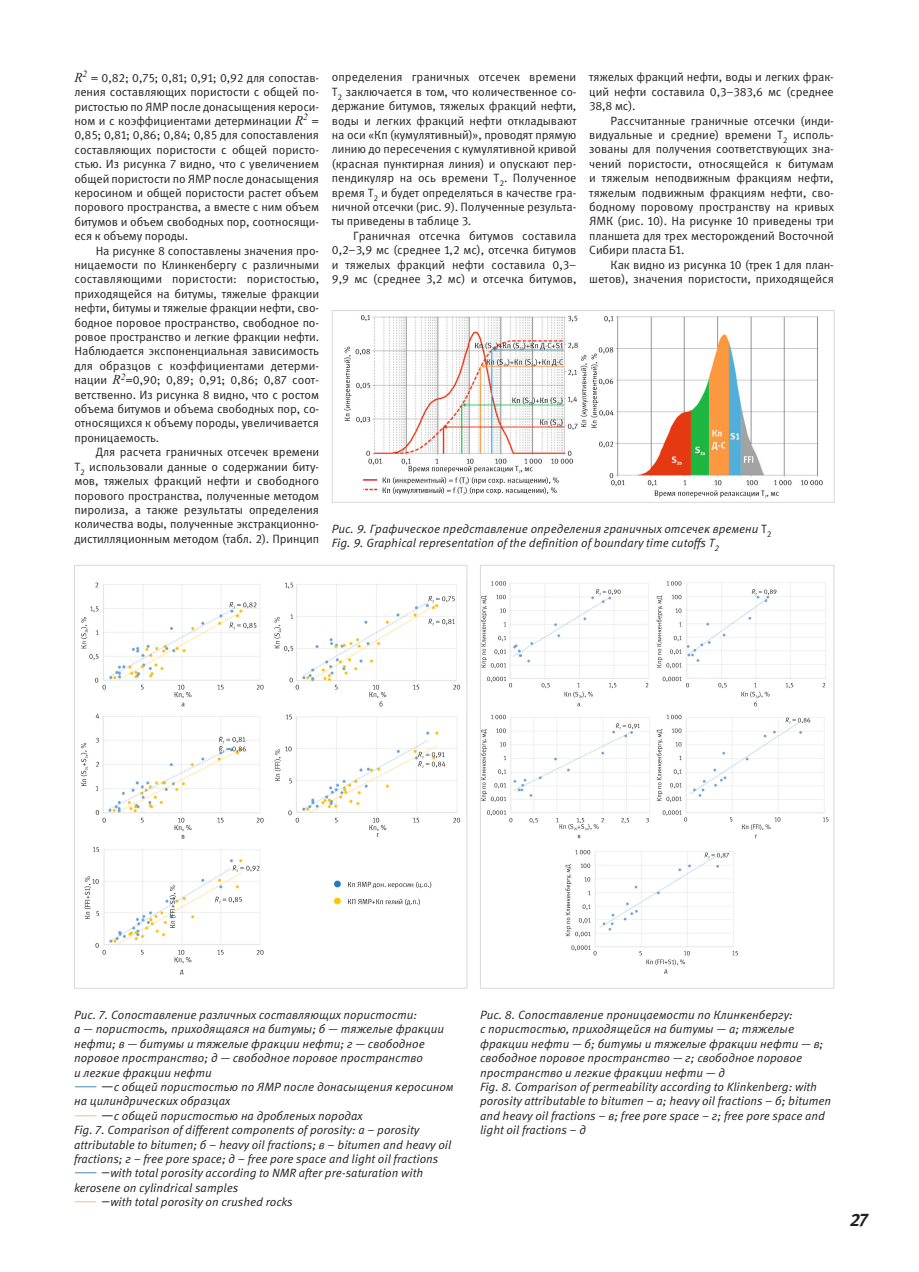
<style>
.page{position:relative;width:919px;height:1272px;background:#fff}
.page>*{position:absolute;margin:0;border:0;box-sizing:border-box;transform-origin:0 0}
.t1{font:italic 700 18px "Meta Pro";color:#231f20}
.t2{font:12px/14.4px "Meta Pro";letter-spacing:-.01em;color:#231f20;text-align:justify}
.t3{font:italic 12px/14.4px "Meta Pro";color:#231f20}
.s1{font-family:"Times New Roman";font-style:italic;font-size:13.5px}
.s2{font-style:normal}
.s3{font-size:15px;color:#3a7eaa}
.s4{font-size:15px}
.s5{font-size:15px;color:#f9b86f}
</style>
<div class="page">
<img style="left:80px;top:582px;width:381px;height:392px">
<img style="left:482px;top:581px;width:347px;height:392px">
<div style="left:480px;top:565px;width:354px;height:423px;border:1px solid #d8d9db"></div>
<img style="left:344px;top:315px;width:478px;height:182px">
<div style="left:332px;top:310px;width:502px;height:192px;border:1px solid #d8d9db"></div>
<p class="t2" style="left:74px;top:71px;width:246px"><span class="s1">R</span><sup>2</sup> = 0,82; 0,75; 0,81; 0,91; 0,92 для сопостав&shy;ления составляющих пористости с общей по&shy;ристостью по ЯМР после донасыщения кероси&shy;ном и с коэффициентами детерминации <span class="s1">R</span><sup>2</sup> = 0,85; 0,81; 0,86; 0,84; 0,85 для сопоставления составляющих пористости с общей пористо&shy;стью. Из рисунка 7 видно, что c увеличением общей пористости по ЯМР после донасыщения керосином и общей пористости растет объем порового пространства, а вместе с ним объем битумов и объем свободных пор, соотносящи&shy;еся к объему породы.</p>
<p class="t2" style="left:74px;top:243px;width:246px;text-indent:21px">На рисунке 8 сопоставлены значения про&shy;ницаемости по Клинкенбергу с различными составляющими пористости: пористостью, приходящейся на битумы, тяжелые фракции нефти, битумы и тяжелые фракции нефти, сво&shy;бодное поровое пространство, свободное по&shy;ровое пространство и легкие фракции нефти.<br>Наблюдается экспоненциальная зависимость для образцов с коэффициентами детерми&shy;нации <span class="s1">R</span><sup>2</sup>=0,90; 0,89; 0,91; 0,86; 0,87 соот&shy;ветственно. Из рисунка 8 видно, что с ростом объема битумов и объема свободных пор, со&shy;относящихся к объему породы, увеличивается проницаемость.</p>
<p class="t2" style="left:74px;top:445px;width:246px;text-indent:21px">Для расчета граничных отсечек времени T<sub>2</sub> использовали данные о содержании биту&shy;мов, тяжелых фракций нефти и свободного порового пространства, полученные методом пиролиза, а также результаты определения количества воды, полученные экстракционно&shy;дистилляционным методом (табл. 2). Принцип</p>
<p class="t2" style="left:332px;top:70px;width:246px">определения граничных отсечек времени T<sub>2</sub> заключается в том, что количественное со&shy;держание битумов, тяжелых фракций нефти, воды и легких фракций нефти откладывают на оси «Кп (кумулятивный)», проводят прямую линию до пересечения с кумулятивной кривой (красная пунктирная линия) и опускают пер&shy;пендикуляр на ось времени T<sub>2</sub>. Полученное время T<sub>2</sub> и будет определяться в качестве гра&shy;ничной отсечки (рис. 9). Полученные результа&shy;ты приведены в таблице 3.</p>
<p class="t2" style="left:332px;top:229px;width:246px;text-indent:21px">Граничная отсечка битумов составила 0,2–3,9 мс (среднее 1,2 мс), отсечка битумов и тяжелых фракций нефти составила 0,3– 9,9 мс (среднее 3,2 мс) и отсечка битумов,</p>
<p class="t2" style="left:589px;top:70px;width:246px">тяжелых фракций нефти, воды и легких фрак&shy;ций нефти составила 0,3–383,6 мс (среднее 38,8 мс).</p>
<p class="t2" style="left:589px;top:114px;width:246px;text-indent:21px">Рассчитанные граничные отсечки (инди&shy;видуальные и средние) времени T<sub>2</sub> исполь&shy;зованы для получения соответствующих зна&shy;чений пористости, относящейся к битумам и тяжелым неподвижным фракциям нефти, тяжелым подвижным фракциям нефти, сво&shy;бодному поровому пространству на кривых ЯМК (рис. 10). На рисунке 10 приведены три планшета для трех месторождений Восточной Сибири пласта Б1.</p>
<p class="t2" style="left:589px;top:258px;width:246px;text-align:right">Как видно из рисунка 10 (трек 1 для план&shy;шетов), значения пористости, приходящейся</p>
<p class="t3" style="left:332px;top:522px;width:441px">Рис. 9. Графическое представление определения граничных отсечек времени <span class="s2">T</span><sub>2<br></sub>Fig. 9. Graphical representation of the definition of boundary time cutoffs T<sub>2</sub></p>
<p class="t3" style="left:74px;top:1007px;width:381px">Рис. 7. Сопоставление различных составляющих пористости:<br>а — пористость, приходящаяся на битумы; б — тяжелые фракции нефти; в — битумы и тяжелые фракции нефти; г — свободное поровое пространство; д — свободное поровое пространство<br>и легкие фракции нефти<br><span class="s3">——</span> <span class="s4">—</span> с общей пористостью по ЯМР после донасыщения керосином на цилиндрических образцах<br><span class="s5">——</span> <span class="s4">—</span> с общей пористостью на дробленых породах<br>Fig. 7. Comparison of different components of porosity: a – porosity attributable to bitumen; б – heavy oil fractions; в – bitumen and heavy oil fractions; г – free pore space; д – free pore space and light oil fractions <span class="s3">——</span> <span class="s4">–</span> with total porosity according to NMR after pre-saturation with kerosene on cylindrical samples<br><span class="s5">——</span> <span class="s4">–</span> with total porosity on crushed rocks</p>
<p class="t3" style="left:480px;top:1007px;width:352px">Рис. 8. Сопоставление проницаемости по Клинкенбергу:<br>с пористостью, приходящейся на битумы — а; тяжелые фракции нефти — б; битумы и тяжелые фракции нефти — в; свободное поровое пространство — г; свободное поровое пространство и легкие фракции нефти — д<br>Fig. 8. Comparison of permeability according to Klinkenberg: with porosity attributable to bitumen – a; heavy oil fractions – б; bitumen and heavy oil fractions – в; free pore space – г; free pore space and light oil fractions – д</p>
<h1 class="t1" style="left:849px;top:1208px;width:20px">27</h1>
</div>
